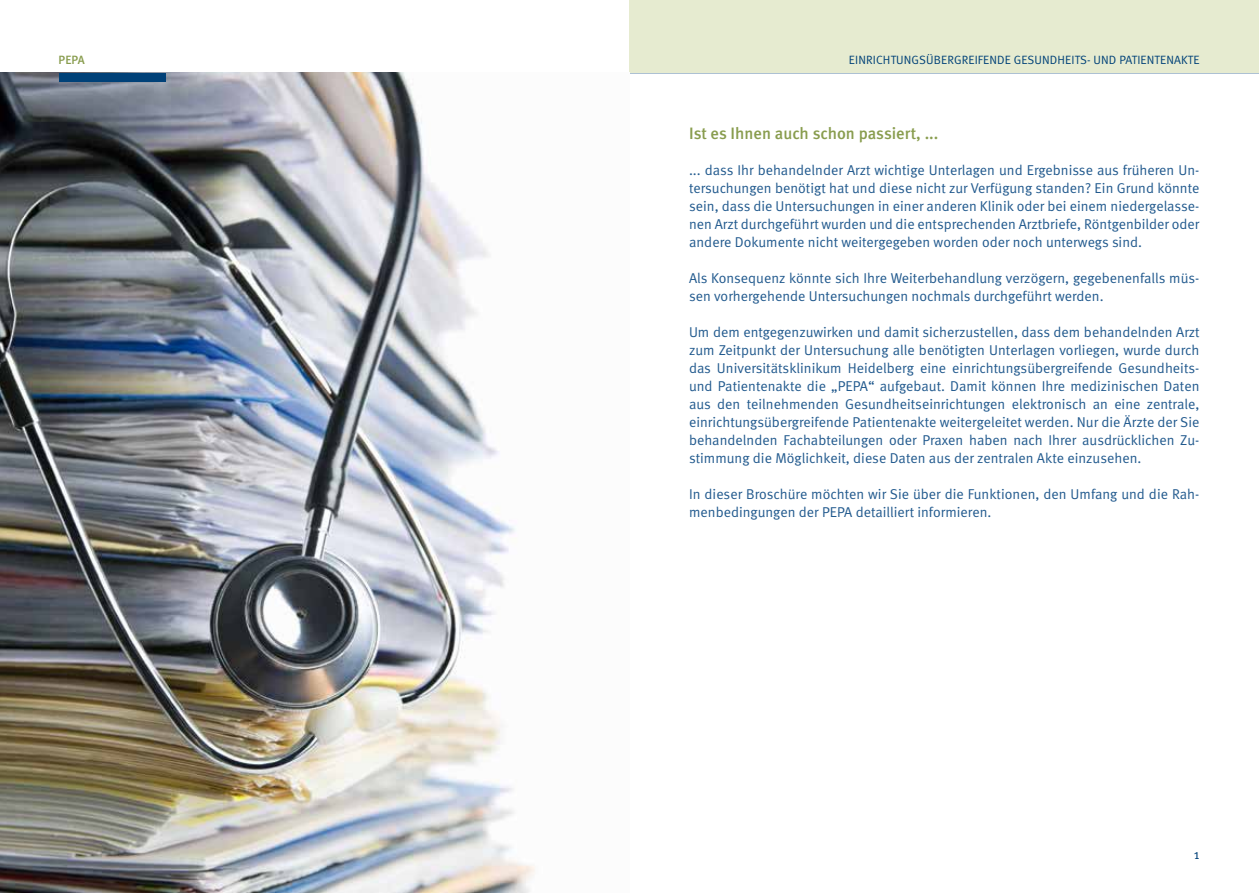
<style>
.page{position:relative;width:1259px;height:893px;background:#fff}
.page>*{position:absolute;margin:0;border:0;box-sizing:border-box;transform-origin:0 0}
.t1{font:500 16.5px "Meta";letter-spacing:.005em;color:#899d4f}
.t2{font:14.25px/18px "Meta Normal";letter-spacing:.005em;color:#225a8e;text-align:justify}
.t3{font:13.5px "Meta Normal";color:#004178}
.t4{font:12px "Meta Normal";letter-spacing:.01em;color:#004178}
.t5{font:500 12px "Meta";color:#899d4f}
</style>
<div class="page">
<div style="left:629px;top:0;width:630px;height:73px;background:#e6ebd0"></div>
<img style="left:0;top:72px;width:535px;height:821px">
<div style="left:60px;top:73px;width:106px;height:8px;background:#004178"></div>
<p class="t5" style="left:59px;top:53px;width:28px">PEPA</p>
<p class="t4" style="left:849px;top:53px;width:352px">EINRICHTUNGSÜBERGREIFENDE GESUNDHEITS- UND PATIENTENAKTE</p>
<p class="t1" style="left:689px;top:124px;width:251px">Ist es Ihnen auch schon passiert, ...</p>
<p class="t2" style="left:689px;top:161px;width:512px">... dass Ihr behandelnder Arzt wichtige Unterlagen und Ergebnisse aus früheren Un&shy;tersuchungen benötigt hat und diese nicht zur Verfügung standen? Ein Grund könnte sein, dass die Untersuchungen in einer anderen Klinik oder bei einem niedergelasse&shy;nen Arzt durchgeführt wurden und die entsprechenden Arztbriefe, Röntgenbilder oder andere Dokumente nicht weitergegeben worden oder noch unterwegs sind.</p>
<p class="t2" style="left:689px;top:269px;width:512px">Als Konsequenz könnte sich Ihre Weiterbehandlung verzögern, gegebenenfalls müs&shy;sen vorhergehende Untersuchungen nochmals durchgeführt werden.</p>
<p class="t2" style="left:689px;top:323px;width:512px">Um dem entgegenzuwirken und damit sicherzustellen, dass dem behandelnden Arzt zum Zeitpunkt der Untersuchung alle benötigten Unterlagen vorliegen, wurde durch das Universitätsklinikum Heidelberg eine einrichtungsübergreifende Gesundheits&shy;und Patientenakte die „PEPA“ aufgebaut. Damit können Ihre medizinischen Daten aus den teilnehmenden Gesundheitseinrichtungen elektronisch an eine zentrale, einrichtungsübergreifende Patientenakte weitergeleitet werden. Nur die Ärzte der Sie behandelnden Fachabteilungen oder Praxen haben nach Ihrer ausdrücklichen Zu&shy;stimmung die Möglichkeit, diese Daten aus der zentralen Akte einzusehen.</p>
<p class="t2" style="left:689px;top:485px;width:512px">In dieser Broschüre möchten wir Sie über die Funktionen, den Umfang und die Rah&shy;menbedingungen der PEPA detailliert informieren.</p>
<p class="t3" style="left:1193px;top:846px;width:7px">1</p>
</div>
